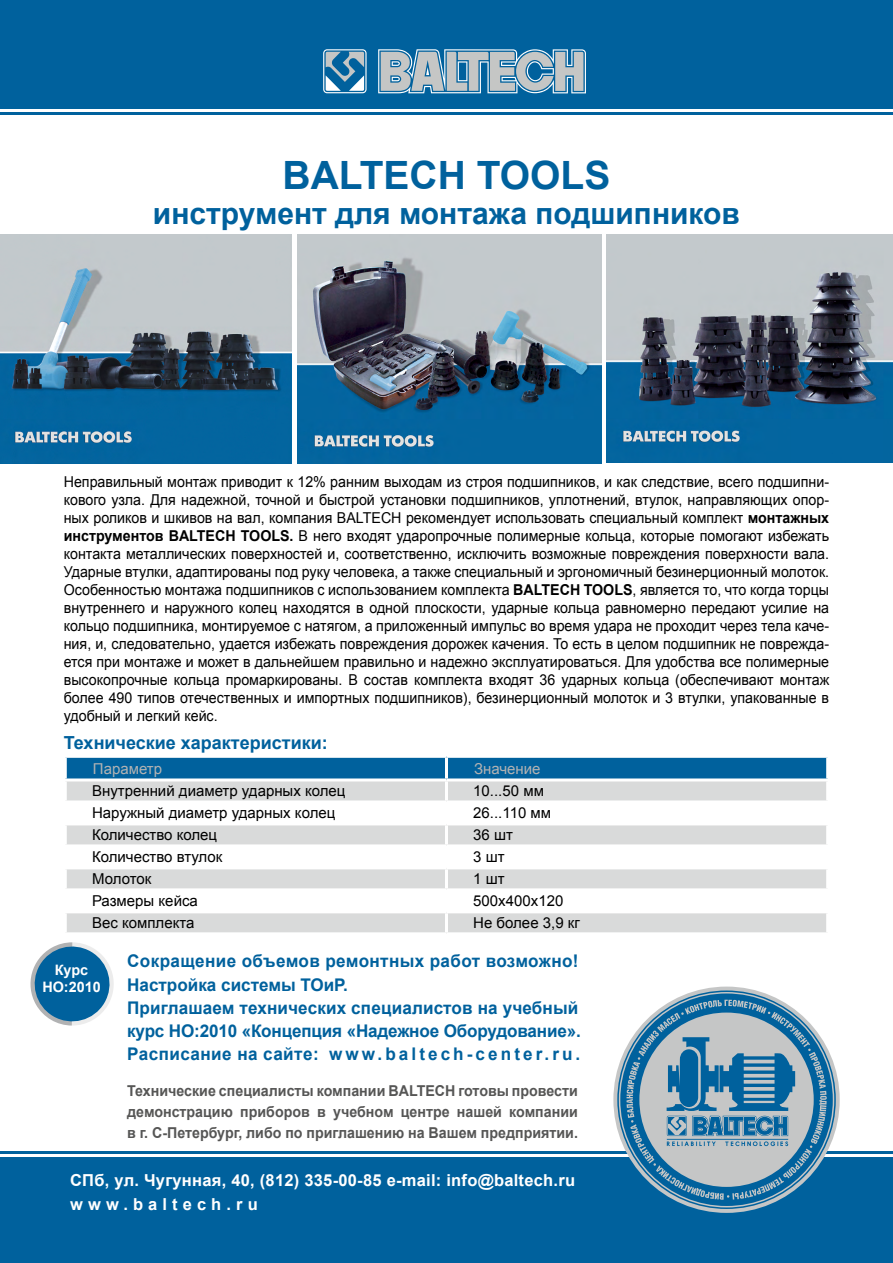
<style>
.page{position:relative;width:893px;height:1263px;background:#fff}
.page>*{position:absolute;margin:0;border:0;box-sizing:border-box;transform-origin:0 0}
.t1{font:700 39px "Arial";color:#00619d}
.t2{font:700 30px "Arial";color:#00619d}
.t3{font:700 18px "Arial";color:#00619d}
.t4{font:700 17.4px/23.2px "Arial";letter-spacing:.01em;color:#00619d}
.t5{font:700 16.5px "Arial";letter-spacing:.015em;color:#fff}
.t6{font:700 16.5px "Arial";letter-spacing:.31em;color:#fff}
.t7{font:15px/18px "Arial";color:#000;text-align:justify;scale:.95 1}
.t8{font:15px "Arial";color:#000}
.t9{font:700 15px/21px "Arial";color:#565655;text-align:justify;scale:.95 1}
.t10{font:15px "Arial";color:#b1b2b3}
.t11{font:700 14.4px/17.2px "Arial";color:#fff;text-align:center}
.s1{font-weight:700}
</style>
<div class="page">
<div style="left:0;top:1158px;width:893px;height:105px;background:#00619d"></div>
<hr style="left:0;top:1150px;width:893px;height:3px;background:#00619d">
<svg style="left:30px;top:942px;width:84px;height:83px"></svg>
<svg style="left:67px;top:758px;width:759px;height:42px;background:#6a9cbb"></svg>
<svg style="left:67px;top:825px;width:759px;height:107px;fill:#d9dada"></svg>
<hr style="left:445px;top:758px;width:3px;height:20px;background:#fff">
<hr style="left:64px;top:778px;width:382px;height:3px;background:#fff">
<hr style="left:446px;top:778px;width:383px;height:3px;background:#fff">
<hr style="left:445px;top:781px;width:3px;height:19px;background:#fff">
<hr style="left:445px;top:847px;width:3px;height:19px;background:#fff">
<hr style="left:445px;top:891px;width:3px;height:19px;background:#fff">
<hr style="left:64px;top:844px;width:382px;height:3px;background:#fff">
<hr style="left:445px;top:825px;width:3px;height:19px;background:#fff">
<hr style="left:446px;top:844px;width:383px;height:3px;background:#fff">
<hr style="left:64px;top:866px;width:382px;height:3px;background:#fff">
<hr style="left:64px;top:888px;width:382px;height:3px;background:#fff">
<hr style="left:446px;top:866px;width:383px;height:3px;background:#fff">
<hr style="left:445px;top:869px;width:3px;height:19px;background:#fff">
<hr style="left:446px;top:888px;width:383px;height:3px;background:#fff">
<hr style="left:64px;top:910px;width:382px;height:3px;background:#fff">
<hr style="left:446px;top:910px;width:383px;height:3px;background:#fff">
<hr style="left:445px;top:913px;width:3px;height:19px;background:#fff">
<div style="left:0;top:0;width:893px;height:108px;background:#00619d"></div>
<hr style="left:0;top:112px;width:893px;height:3px;background:#00619d">
<svg style="left:323px;top:49px;width:44px;height:44px"></svg>
<svg style="left:378px;top:49px;width:208px;height:44px"></svg>
<img style="left:297px;top:235px;width:304px;height:228px">
<img style="left:0;top:235px;width:292px;height:228px">
<img style="left:607px;top:235px;width:286px;height:228px">
<svg style="left:617px;top:990px;width:219px;height:219px"></svg>
<h1 class="t1" style="left:283px;top:149px;width:329px">BALTECH TOOLS</h1>
<h2 class="t2" style="left:153px;top:193px;width:589px">инструмент для монтажа подшипников</h2>
<p class="t7" style="left:64px;top:473px;width:807px">Неправильный монтаж приводит к 12% ранним выходам из строя подшипников, и как следствие, всего подшипни&shy;кового узла. Для надежной, точной и быстрой установки подшипников, уплотнений, втулок, направляющих опор&shy;ных роликов и шкивов на вал, компания BALTECH рекомендует использовать специальный комплект <span class="s1">монтажных инструментов BALTECH TOOLS.</span> В него входят ударопрочные полимерные кольца, которые помогают избежать контакта металлических поверхностей и, соответственно, исключить возможные повреждения поверхности вала.<br>Ударные втулки, адаптированы под руку человека, а также специальный и эргономичный безинерционный молоток.<br>Особенностью монтажа подшипников с использованием комплекта <span class="s1">BALTECH TOOLS</span>, является то, что когда торцы внутреннего и наружного колец находятся в одной плоскости, ударные кольца равномерно передают усилие на кольцо подшипника, монтируемое с натягом, а приложенный импульс во время удара не проходит через тела каче&shy;ния, и, следовательно, удается избежать повреждения дорожек качения. То есть в целом подшипник не поврежда&shy;ется при монтаже и может в дальнейшем правильно и надежно эксплуатироваться. Для удобства все полимерные высокопрочные кольца промаркированы. В состав комплекта входят 36 ударных кольца (обеспечивают монтаж более 490 типов отечественных и импортных подшипников), безинерционный молоток и 3 втулки, упакованные в удобный и легкий кейс.</p>
<p class="t3" style="left:64px;top:730px;width:266px">Технические характеристики:</p>
<p class="t10" style="left:93px;top:758px;width:71px">Параметр</p>
<p class="t10" style="left:474px;top:758px;width:68px">Значение</p>
<p class="t8" style="left:92px;top:781px;width:255px">Внутренний диаметр ударных колец</p>
<p class="t8" style="left:473px;top:781px;width:72px">10...50 мм</p>
<p class="t8" style="left:92px;top:803px;width:245px">Наружный диаметр ударных колец</p>
<p class="t8" style="left:473px;top:803px;width:79px">26...110 мм</p>
<p class="t8" style="left:92px;top:825px;width:127px">Количество колец</p>
<p class="t8" style="left:473px;top:825px;width:41px">36 шт</p>
<p class="t8" style="left:92px;top:847px;width:132px">Количество втулок</p>
<p class="t8" style="left:473px;top:847px;width:33px">3 шт</p>
<p class="t8" style="left:92px;top:869px;width:61px">Молоток</p>
<p class="t8" style="left:473px;top:869px;width:33px">1 шт</p>
<p class="t8" style="left:92px;top:891px;width:107px">Размеры кейса</p>
<p class="t8" style="left:473px;top:891px;width:92px">500х400х120</p>
<p class="t8" style="left:92px;top:913px;width:104px">Вес комплекта</p>
<p class="t8" style="left:473px;top:913px;width:108px">Не более 3,9 кг</p>
<p class="t4" style="left:127px;top:950px;width:455px">Сокращение объемов ремонтных работ возможно!<br>Настройка системы ТОиР.<br>Приглашаем технических специалистов на учебный курс НО:2010 «Концепция «Надежное Оборудование».<br>Расписание на сайте: www.baltech-center.ru.</p>
<p class="t11" style="left:42px;top:962px;width:60px">Курс<br>НО:2010</p>
<p class="t9" style="left:127px;top:1080px;width:476px">Технические специалисты компании BALTECH готовы провести демонстрацию приборов в учебном центре нашей компании в г. С-Петербург, либо по приглашению на Вашем предприятии.</p>
<p class="t5" style="left:70px;top:1169px;width:506px">СПб, ул. Чугунная, 40, (812) 335-00-85 e-mail: info@baltech.ru</p>
<p class="t6" style="left:70px;top:1193px;width:189px">www.baltech.ru</p>
</div>
